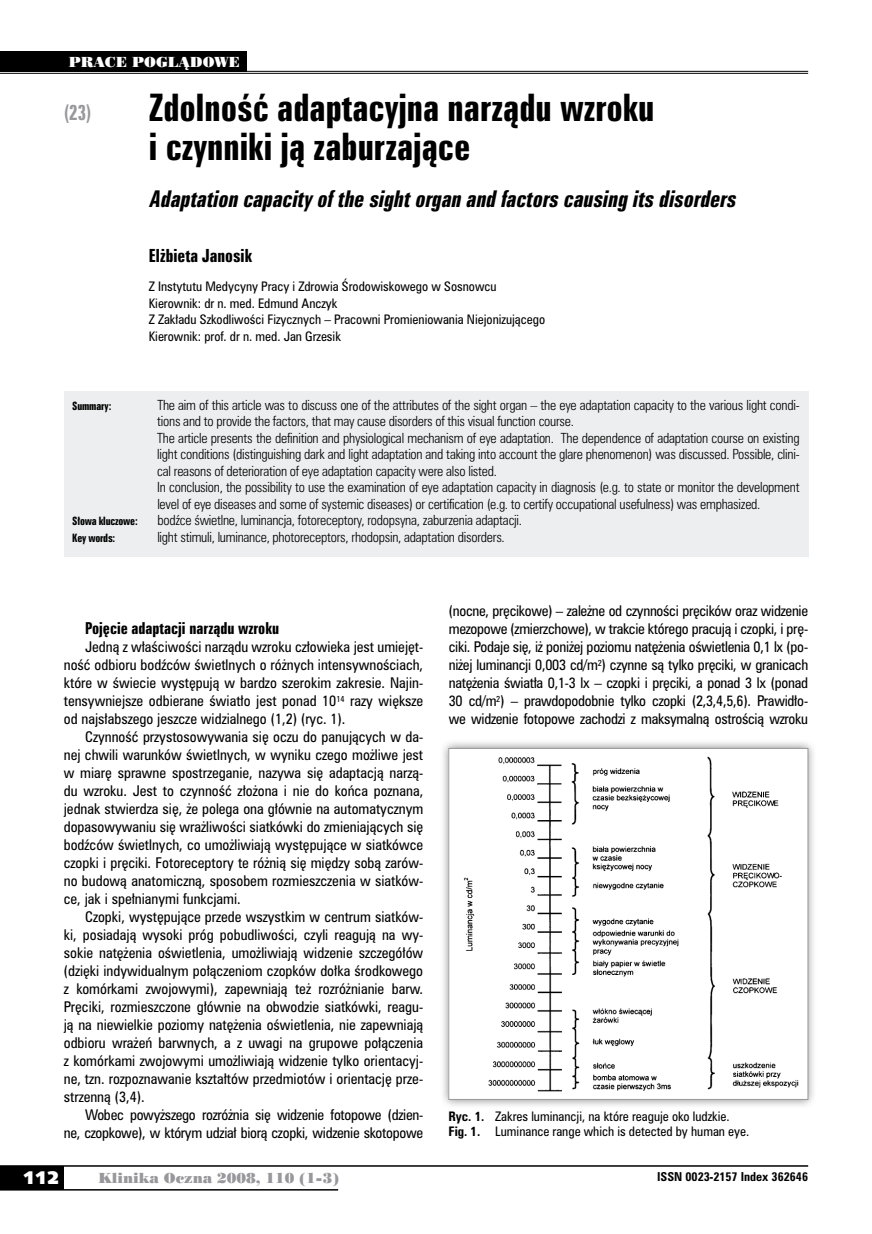
<style>
.page{position:relative;width:872px;height:1234px;background:#fff}
.page>*{position:absolute;margin:0;border:0;box-sizing:border-box;transform-origin:0 0}
.t1{font:34.5px/39px "Zurich Bd X Cn PL";color:#000}
.t2{font:italic 21px "Zurich Bd X Cn PL";color:#000}
.t3{font:19.5px "Zurich Bd X Cn PL";color:#98989c;scale:.9 1}
.t4{font:18px "Humanst 531 U Blk PL";color:#fff}
.t5{font:16.5px "Zurich Bd X Cn PL";color:#000}
.t6{font:15px "Zurich Bd X Cn PL";color:#000}
.t7{font:13.5px/18px "Zurich Cn PL";letter-spacing:-.02em;color:#000;text-align:justify}
.t8{font:13.5px "Poster Bodoni PL";color:#98989c}
.t9{font:13.5px "Poster Bodoni PL";color:#fff}
.t10{font:12.75px/16.5px "Zurich Lt Cn PL";letter-spacing:-.02em;color:#000}
.t11{font:12px/16.5px "Zurich Cn PL";color:#000}
.t12{font:700 11.25px "Zurich Cn PL";color:#000}
.t13{font:10.5px "Zurich Bd X Cn PL";letter-spacing:-.02em;color:#000}
.s1{font-weight:700}
</style>
<div class="page">
<div style="left:0;top:1165px;width:64px;height:24px;background:#000"></div>
<hr style="left:0;top:1164px;width:808px;height:2px;background:#000">
<hr style="left:0;top:1188px;width:338px;height:2px;background:#000">
<div style="left:64px;top:391px;width:744px;height:165px;background:#edeeef"></div>
<hr style="left:0;top:71px;width:808px;height:1px;background:#000">
<hr style="left:0;top:73px;width:808px;height:1px;background:#000">
<div style="left:0;top:51px;width:246px;height:21px;background:#000"></div>
<div style="left:439px;top:739px;width:378px;height:369px;background:#000;opacity:.45"></div>
<img style="left:450px;top:750px;width:356px;height:347px">
<div style="left:448px;top:748px;width:360px;height:351px;border:1px solid #98989c"></div>
<p class="t9" style="left:69px;top:53px;width:173px">PRACE POGLĄDOWE</p>
<h3 class="t3" style="left:64px;top:100px;width:32px">(23)</h3>
<h1 class="t1" style="left:149px;top:88px;width:507px">Zdolność adaptacyjna narządu wzroku i czynniki ją zaburzające</h1>
<h2 class="t2" style="left:149px;top:185px;width:593px">Adaptation capacityofthe sightorgan andfactorscausingitsdisorders</h2>
<p class="t5" style="left:149px;top:245px;width:105px">Elżbieta Janosik</p>
<p class="t11" style="left:149px;top:278px;width:398px">Z Instytutu Medycyny Pracy i Zdrowia Środowiskowego w Sosnowcu Kierownik: dr n. med. Edmund Anczyk<br>Z Zakładu Szkodliwości Fizycznych – Pracowni Promieniowania Niejonizującego Kierownik: prof. dr n. med. Jan Grzesik</p>
<p class="t13" style="left:72px;top:398px;width:41px">Summary:</p>
<p class="t10" style="left:157px;top:396px;width:644px">The aim of this article was to discuss one of the attributes of the sight organ – the eye adaptation capacity to the various light condi&shy;tions and to provide the factors, that may cause disorders of this visual function course.<br>The article presents the definition and physiological mechanism of eye adaptation. The dependence of adaptation course on existing light conditions (distinguishing dark and light adaptation and taking into account the glare phenomenon) was discussed. Possible, clini&shy;cal reasons of deterioration of eye adaptation capacity were also listed.<br>In conclusion, the possibility to use the examination of eye adaptation capacity in diagnosis (e.g. to state or monitor the development level of eye diseases and some of systemic diseases) or certification (e.g. to certify occupational usefulness) was emphasized.</p>
<p class="t13" style="left:72px;top:514px;width:67px">Słowa kluczowe:</p>
<p class="t10" style="left:157px;top:511px;width:366px">bodźce świetlne, luminancja, fotoreceptory, rodopsyna, zaburzenia adaptacji.</p>
<p class="t13" style="left:72px;top:530px;width:44px">Key words:</p>
<p class="t10" style="left:157px;top:528px;width:349px">light stimuli, luminance, photoreceptors, rhodopsin, adaptation disorders.</p>
<p class="t6" style="left:85px;top:618px;width:196px">Pojęcie adaptacji narządu wzroku</p>
<p class="t7" style="left:64px;top:637px;width:361px;text-indent:21px">Jedną z właściwości narządu wzroku człowieka jest umiejęt&shy;ność odbioru bodźców świetlnych o różnych intensywnościach, które w świecie występują w bardzo szerokim zakresie. Najin&shy;tensywniejsze odbierane światło jest ponad 10<sup>14</sup> razy większe od najsłabszego jeszcze widzialnego (1,2) (ryc. 1).</p>
<p class="t7" style="left:64px;top:727px;width:361px;text-indent:21px">Czynność przystosowywania się oczu do panujących w da&shy;nej chwili warunków świetlnych, w wyniku czego możliwe jest w miarę sprawne spostrzeganie, nazywa się adaptacją narzą&shy;du wzroku. Jest to czynność złożona i nie do końca poznana, jednak stwierdza się, że polega ona głównie na automatycznym dopasowywaniu się wrażliwości siatkówki do zmieniających się bodźców świetlnych, co umożliwiają występujące w siatkówce czopki i pręciki. Fotoreceptory te różnią się między sobą zarów&shy;no budową anatomiczną, sposobem rozmieszczenia w siatków&shy;ce, jak i spełnianymi funkcjami.</p>
<p class="t7" style="left:64px;top:907px;width:361px;text-indent:21px">Czopki, występujące przede wszystkim w centrum siatków&shy;ki, posiadają wysoki próg pobudliwości, czyli reagują na wy&shy;sokie natężenia oświetlenia, umożliwiają widzenie szczegółów (dzięki indywidualnym połączeniom czopków dołka środkowego z komórkami zwojowymi), zapewniają też rozróżnianie barw.<br>Pręciki, rozmieszczone głównie na obwodzie siatkówki, reagu&shy;ją na niewielkie poziomy natężenia oświetlenia, nie zapewniają odbioru wrażeń barwnych, a z uwagi na grupowe połączenia z komórkami zwojowymi umożliwiają widzenie tylko orientacyj&shy;ne, tzn. rozpoznawanie kształtów przedmiotów i orientację prze&shy;strzenną (3,4).</p>
<p class="t7" style="left:64px;top:1105px;width:361px;text-align:right">Wobec powyższego rozróżnia się widzenie fotopowe (dzien-<br>ne, czopkowe), w którym udział biorą czopki, widzenie skotopowe</p>
<p class="t7" style="left:449px;top:601px;width:361px">(nocne, pręcikowe) – zależne od czynności pręcików oraz widzenie mezopowe (zmierzchowe), w trakcie którego pracują i czopki, i prę&shy;ciki. Podaje się, iż poniżej poziomu natężenia oświetlenia 0,1 lx (po&shy;niżej luminancji 0,003 cd/m<sup>2</sup>) czynne są tylko pręciki, w granicach natężenia światła 0,1-3 lx – czopki i pręciki, a ponad 3 lx (ponad 30 cd/m<sup>2</sup>) – prawdopodobnie tylko czopki (2,3,4,5,6). Prawidło&shy;we widzenie fotopowe zachodzi z maksymalną ostrością wzroku</p>
<p class="t11" style="left:448px;top:1108px;width:302px;line-height:15px"><span class="s1">Ryc. 1.</span> Zakres luminancji, na które reaguje oko ludzkie.<br><span class="s1">Fig. 1.</span> Luminance range which is detected by human eye.</p>
<h3 class="t4" style="left:23px;top:1165px;width:38px">112</h3>
<p class="t8" style="left:99px;top:1168px;width:242px">Klinika Oczna 2008, 110 (1-3)</p>
<p class="t12" style="left:657px;top:1168px;width:152px">ISSN 0023-2157 Index 362646</p>
</div>
